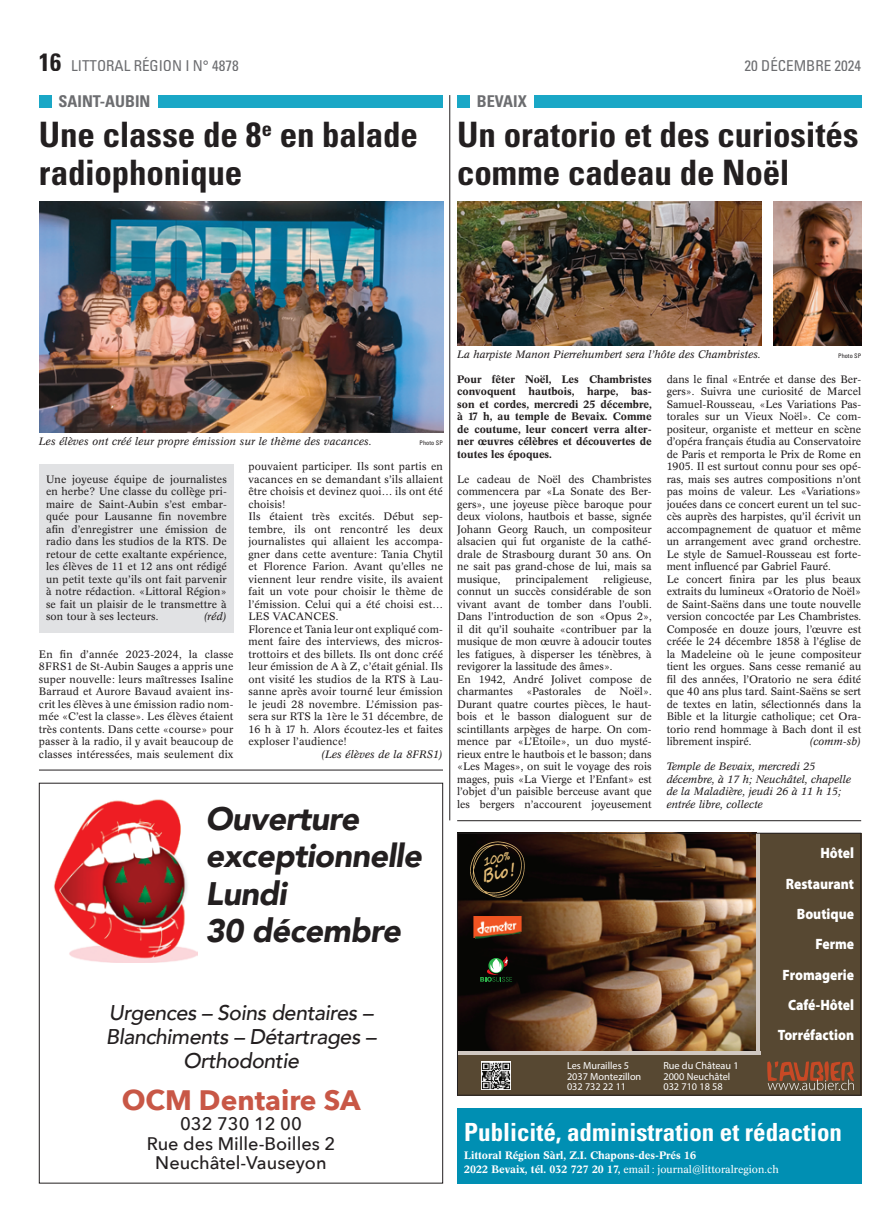
<style>
.page{position:relative;width:886px;height:1223px;background:#fff}
.page>*{position:absolute;margin:0;border:0;box-sizing:border-box;transform-origin:0 0}
.t1{font:700 condensed 35px/37.5px "Univers";letter-spacing:-.005em;color:#231f20}
.t2{font:italic 900 32.5px/37.5px "Avenir";letter-spacing:-.02em;color:#231f20}
.t3{font:700 28.12px "Avenir Next";color:#c85746}
.t4{font:700 condensed 25px "Univers";color:#fff}
.t5{font:italic 500 21.25px/23.8px "Avenir";letter-spacing:-.02em;color:#231f20;text-align:center}
.t6{font:italic 700 18.88px "Segoe Script";color:#e5bd77;scale:.8 1}
.t7{font:500 18.12px/19.8px "Avenir Next";color:#231f20;text-align:center}
.t8{font:700 condensed 16.25px "Univers";color:#6c6d70}
.t9{font:900 15px/30.4px "Myriad Pro";color:#fff;text-align:right;scale:.9 1}
.t10{font:condensed 15px "Univers";color:#6c6d70}
.t11{font:italic 700 11.88px "Segoe Script";color:#e5bd77;scale:.8 1}
.t12{font:10.62px/12.5px "Concorde BE";color:#231f20;text-align:justify}
.t13{font:italic 10.62px/12.5px "Concorde BE";color:#231f20}
.t14{font:500 10.62px/12.5px "Concorde BE";color:#231f20;text-align:justify}
.t15{font:500 10.62px/13.8px "Concorde BE";color:#fff}
.t16{font:10.25px/10.2px "Myriad Pro";color:#fff}
.t17{font:condensed 6.25px "Univers";letter-spacing:.005em;color:#231f20}
.s1{font-weight:700;font-size:25px;color:#231f20}
.s2{font-weight:400}
</style>
<div class="page">
<div style="left:457px;top:833px;width:404px;height:262px;background:#574832"></div>
<img style="left:459px;top:835px;width:297px;height:215px">
<img style="left:482px;top:1061px;width:28px;height:28px">
<hr style="left:756px;top:833px;width:4px;height:221px;background:#d0c8c1">
<svg style="left:459px;top:1050px;width:297px;height:4px"></svg>
<svg style="left:767px;top:1061px;width:87px;height:29px"></svg>
<svg style="left:480px;top:956px;width:32px;height:25px"></svg>
<img style="left:468px;top:839px;width:59px;height:61px">
<img style="left:473px;top:916px;width:49px;height:22px">
<div style="left:457px;top:833px;width:404px;height:262px;border:1px solid #231f20"></div>
<div style="left:39px;top:95px;width:12px;height:13px;background:#1aa7c6"></div>
<div style="left:158px;top:95px;width:285px;height:13px;background:#1aa7c6"></div>
<img style="left:39px;top:201px;width:404px;height:232px">
<div style="left:39px;top:464px;width:195px;height:169px;background:#e1e2e4"></div>
<img style="left:54px;top:799px;width:144px;height:163px">
<div style="left:457px;top:95px;width:13px;height:13px;background:#1aa7c6"></div>
<div style="left:534px;top:95px;width:327px;height:13px;background:#1aa7c6"></div>
<img style="left:773px;top:201px;width:88px;height:144px">
<hr style="left:457px;top:820px;width:404px;height:1px;background:#231f20">
<hr style="left:39px;top:769px;width:404px;height:1px;background:#231f20">
<img style="left:457px;top:201px;width:305px;height:144px">
<hr style="left:449px;top:95px;width:1px;height:725px;background:#231f20">
<div style="left:457px;top:1108px;width:404px;height:75px;background:#008fb3"></div>
<h3 class="t10" style="left:39px;top:56px;width:201px"><span class="s1">16</span> LITTORAL RÉGION I N° 4878</h3>
<h3 class="t10" style="left:744px;top:56px;width:118px">20 DÉCEMBRE 2024</h3>
<h3 class="t8" style="left:59px;top:92px;width:93px">SAINT-AUBIN</h3>
<h1 class="t1" style="left:39px;top:115px;width:380px">Une classe de 8<sup>e</sup> en balade radiophonique</h1>
<h3 class="t8" style="left:477px;top:92px;width:51px">BEVAIX</h3>
<h1 class="t1" style="left:457px;top:115px;width:403px">Un oratorio et des curiosités comme cadeau de Noël</h1>
<p class="t13" style="left:39px;top:435px;width:334px">Les élèves ont créé leur propre émission sur le thème des vacances.</p>
<p class="t17" style="left:419px;top:439px;width:25px">Photo SP</p>
<p class="t12" style="left:46px;top:473px;width:182px">Une joyeuse équipe de journalistes en herbe? Une classe du collège pri&shy;maire de Saint-Aubin s’est embar&shy;quée pour Lausanne fin novembre afin d’enregistrer une émission de radio dans les studios de la RTS. De retour de cette exaltante expérience, les élèves de 11 et 12 ans ont rédigé un petit texte qu’ils ont fait parvenir à notre rédaction. «Littoral Région» se fait un plaisir de le transmettre à son tour à ses lecteurs.</p>
<p class="t13" style="left:204px;top:610px;width:25px">(réd)</p>
<p class="t12" style="left:39px;top:648px;width:196px">En fin d’année 2023-2024, la classe 8FRS1 de St-Aubin Sauges a appris une super nouvelle: leurs maîtresses Isaline Barraud et Aurore Bavaud avaient ins&shy;crit les élèves à une émission radio nom&shy;mée «C’est la classe». Les élèves étaient très contents. Dans cette «course» pour passer à la radio, il y avait beaucoup de classes intéressées, mais seulement dix</p>
<p class="t12" style="left:248px;top:460px;width:196px;text-align:left">pouvaient participer. Ils sont partis en vacances en se demandant s’ils allaient être choisis et devinez quoi… ils ont été choisis!<br>Ils étaient très excités. Début sep&shy;tembre, ils ont rencontré les deux journalistes qui allaient les accompa&shy;gner dans cette aventure: Tania Chytil et Florence Farion. Avant qu’elles ne viennent leur rendre visite, ils avaient fait un vote pour choisir le thème de l’émission. Celui qui a été choisi est… LES VACANCES.<br>Florence et Tania leur ont expliqué com&shy;ment faire des interviews, des micros&shy;trottoirs et des billets. Ils ont donc créé leur émission de A à Z, c’était génial. Ils ont visité les studios de la RTS à Lau&shy;sanne après avoir tourné leur émission le jeudi 28 novembre. L’émission pas&shy;sera sur RTS la 1ère le 31 décembre, de 16 h à 17 h. Alors écoutez-les et faites exploser l’audience!</p>
<p class="t13" style="left:321px;top:747px;width:123px">(Les élèves de la 8FRS1)</p>
<h2 class="t2" style="left:206px;top:799px;width:218px">Ouverture exceptionnelle<br>Lundi<br>30 décembre</h2>
<h3 class="t5" style="left:106px;top:1001px;width:272px">Urgences – Soins dentaires –<br>Blanchiments – Détartrages –<br>Orthodontie</h3>
<h3 class="t3" style="left:122px;top:1075px;width:240px">OCM Dentaire SA</h3>
<h3 class="t7" style="left:147px;top:1112px;width:190px">032 730 12 00<br>Rue des Mille-Boilles 2<br>Neuchâtel-Vauseyon</h3>
<p class="t13" style="left:457px;top:348px;width:305px">La harpiste Manon Pierrehumbert sera l’hôte des Chambristes.</p>
<p class="t17" style="left:838px;top:351px;width:24px">Photo SP</p>
<p class="t14" style="left:457px;top:373px;width:196px">Pour fêter Noël, Les Chambristes convoquent hautbois, harpe, bas&shy;son et cordes, mercredi 25 décembre, à 17 h, au temple de Bevaix. Comme de coutume, leur concert verra alter&shy;ner œuvres célèbres et découvertes de toutes les époques.</p>
<p class="t12" style="left:457px;top:473px;width:196px">Le cadeau de Noël des Chambristes commencera par «La Sonate des Ber&shy;gers», une joyeuse pièce baroque pour deux violons, hautbois et basse, signée Johann Georg Rauch, un compositeur alsacien qui fut organiste de la cathé&shy;drale de Strasbourg durant 30 ans. On ne sait pas grand-chose de lui, mais sa musique,</p>
<p class="t12" style="left:457px;top:573px;width:196px;text-align:left;text-indent:146px">religieuse, connut un succès considérable de son vivant avant de tomber dans l’oubli.<br>Dans l’introduction de son «Opus 2», il dit qu’il souhaite «contribuer par la musique de mon œuvre à adoucir toutes les fatigues, à disperser les ténèbres, à revigorer la lassitude des âmes».<br>En 1942, André Jolivet compose de charmantes</p>
<p class="t12" style="left:515px;top:573px;width:75px">principalement</p>
<p class="t12" style="left:457px;top:685px;width:196px;text-indent:162px">Noël».<br>Durant quatre courtes pièces, le haut&shy;bois et le basson dialoguent sur de scintillants arpèges de harpe. On com&shy;mence par «L’Etoile», un duo mysté&shy;rieux entre le hautbois et le basson; dans «Les Mages», on suit le voyage des rois mages, puis «La Vierge et l’Enfant» est l’objet d’un paisible berceuse avant que les bergers n’accourent joyeusement</p>
<p class="t12" style="left:526px;top:685px;width:56px">«Pastorales</p>
<p class="t12" style="left:595px;top:685px;width:13px">de</p>
<p class="t12" style="left:667px;top:373px;width:196px;text-align:left">dans le final «Entrée et danse des Ber&shy;gers». Suivra une curiosité de Marcel Samuel-Rousseau, «Les Variations Pas&shy;torales sur un Vieux Noël». Ce com&shy;positeur, organiste et metteur en scène d’opéra français étudia au Conservatoire de Paris et remporta le Prix de Rome en 1905. Il est surtout connu pour ses opé&shy;ras, mais ses autres compositions n’ont pas moins de valeur. Les «Variations» jouées dans ce concert eurent un tel suc&shy;cès auprès des harpistes, qu’il écrivit un accompagnement de quatuor et même un arrangement avec grand orchestre.<br>Le style de Samuel-Rousseau est forte&shy;ment influencé par Gabriel Fauré.<br>Le concert finira par les plus beaux extraits du lumineux «Oratorio de Noël» de Saint-Saëns dans une toute nouvelle version concoctée par Les Chambristes.<br>Composée en douze jours, l’œuvre est créée le 24 décembre 1858 à l’église de la Madeleine où le jeune compositeur tient les orgues. Sans cesse remanié au fil des années, l’Oratorio ne sera édité que 40 ans plus tard. Saint-Saëns se sert de textes en latin, sélectionnés dans la Bible et la liturgie catholique; cet Ora&shy;torio rend hommage à Bach dont il est librement inspiré.</p>
<p class="t13" style="left:809px;top:735px;width:53px">(comm-sb)</p>
<p class="t13" style="left:667px;top:760px;width:186px">Temple de Bevaix, mercredi 25 décembre, à 17 h; Neuchâtel, chapelle de la Maladière, jeudi 26 à 11 h 15; entrée libre, collecte</p>
<p class="t11" style="left:481px;top:852px;width:36px;rotate:-12deg">100%</p>
<h3 class="t6" style="left:478px;top:861px;width:43px;rotate:-12deg">Bio !</h3>
<p class="t16" style="left:567px;top:1060px;width:76px">Les Murailles 5<br>2037 Montezillon<br>032 732 22 11</p>
<p class="t16" style="left:663px;top:1060px;width:77px">Rue du Château 1<br>2000 Neuchâtel<br>032 710 18 58</p>
<h3 class="t9" style="left:820px;top:838px;width:39px">Hôtel</h3>
<h3 class="t9" style="left:786px;top:868px;width:77px">Restaurant</h3>
<h3 class="t9" style="left:797px;top:898px;width:65px">Boutique</h3>
<h3 class="t9" style="left:782px;top:929px;width:81px">Ferme<br>Fromagerie</h3>
<h3 class="t9" style="left:778px;top:989px;width:86px">Café-Hôtel<br>Torréfaction</h3>
<h3 class="t4" style="left:464px;top:1117px;width:379px">Publicité, administration et rédaction</h3>
<p class="t15" style="left:464px;top:1148px;width:316px">Littoral Région Sàrl, Z.I. Chapons-des-Prés 16<br>2022 Bevaix, tél. 032 727 20 17, <span class="s2">email: journal@littoralregion.ch</span></p>
</div>
